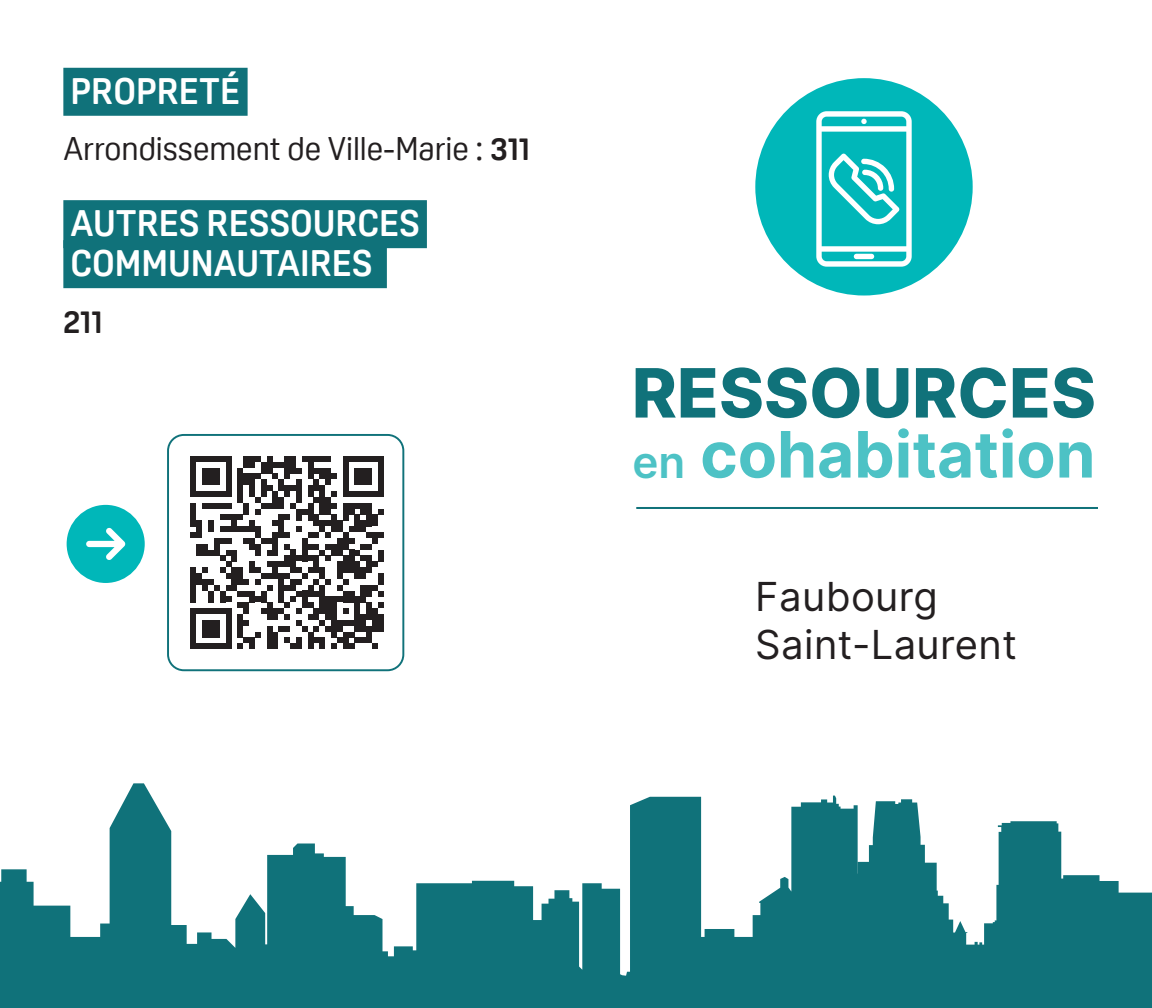
<style>
.page{position:relative;width:1152px;height:1008px;background:#fff}
.page>*{position:absolute;margin:0;border:0;box-sizing:border-box;transform-origin:0 0}
.t1{font:800 68px "Inter";color:#10727a}
.t2{font:700 64px "Inter";color:#4dc2c5}
.t3{font:40px/48px "Inter";letter-spacing:.01em;color:#231f20}
.t4{font:700 36px/40px "Oscine";color:#fff}
.t5{font:32px "Oscine";color:#231f20}
.t6{font:700 32px "Oscine";color:#231f20}
.s1{font-weight:700}
.s2{font-weight:600;font-size:44px}
</style>
<div class="page">
<div style="left:167px;top:434px;width:237px;height:237px;border:2px solid #10727a;border-radius:16px"></div>
<div style="left:755px;top:78px;width:218px;height:218px;background:#00b7b9;border-radius:50%"></div>
<svg style="left:816px;top:111px;width:96px;height:156px"></svg>
<div style="left:63px;top:68px;width:185px;height:48px;background:#10727a"></div>
<div style="left:63px;top:200px;width:364px;height:48px;background:#10727a"></div>
<div style="left:63px;top:240px;width:324px;height:48px;background:#10727a"></div>
<svg style="left:0;top:783px;width:1152px;height:225px;fill:#10727a"></svg>
<svg style="left:67px;top:505px;width:78px;height:78px"></svg>
<hr style="left:636px;top:507px;width:462px;height:2px;background:#10727a">
<div style="left:190px;top:456px;width:6px;height:18px;background:#231f20"></div>
<div style="left:190px;top:474px;width:6px;height:23px;background:#231f20"></div>
<div style="left:190px;top:503px;width:6px;height:23px;background:#231f20"></div>
<svg style="left:190px;top:532px;width:6px;height:6px"></svg>
<div style="left:190px;top:567px;width:6px;height:18px;background:#231f20"></div>
<div style="left:190px;top:585px;width:6px;height:17px;background:#231f20"></div>
<div style="left:190px;top:608px;width:6px;height:30px;background:#231f20"></div>
<div style="left:190px;top:638px;width:6px;height:11px;background:#231f20"></div>
<div style="left:196px;top:520px;width:6px;height:18px;background:#231f20"></div>
<div style="left:196px;top:544px;width:6px;height:12px;background:#231f20"></div>
<div style="left:202px;top:474px;width:6px;height:11px;background:#231f20"></div>
<div style="left:202px;top:544px;width:6px;height:12px;background:#231f20"></div>
<div style="left:202px;top:620px;width:6px;height:18px;background:#231f20"></div>
<div style="left:208px;top:474px;width:6px;height:11px;background:#231f20"></div>
<div style="left:208px;top:520px;width:6px;height:12px;background:#231f20"></div>
<div style="left:208px;top:620px;width:6px;height:18px;background:#231f20"></div>
<svg style="left:202px;top:468px;width:18px;height:6px"></svg>
<div style="left:214px;top:474px;width:6px;height:11px;background:#231f20"></div>
<div style="left:214px;top:538px;width:6px;height:18px;background:#231f20"></div>
<div style="left:214px;top:620px;width:6px;height:18px;background:#231f20"></div>
<svg style="left:196px;top:456px;width:30px;height:6px"></svg>
<svg style="left:196px;top:491px;width:30px;height:6px"></svg>
<svg style="left:196px;top:643px;width:30px;height:6px"></svg>
<div style="left:226px;top:456px;width:6px;height:18px;background:#231f20"></div>
<div style="left:226px;top:474px;width:6px;height:23px;background:#231f20"></div>
<svg style="left:202px;top:503px;width:30px;height:6px"></svg>
<svg style="left:220px;top:538px;width:12px;height:6px"></svg>
<div style="left:226px;top:608px;width:6px;height:30px;background:#231f20"></div>
<div style="left:226px;top:638px;width:6px;height:11px;background:#231f20"></div>
<div style="left:232px;top:515px;width:5px;height:17px;background:#231f20"></div>
<svg style="left:237px;top:468px;width:6px;height:6px"></svg>
<div style="left:237px;top:474px;width:6px;height:29px;background:#231f20"></div>
<svg style="left:220px;top:515px;width:23px;height:5px"></svg>
<div style="left:237px;top:614px;width:6px;height:24px;background:#231f20"></div>
<div style="left:243px;top:456px;width:6px;height:12px;background:#231f20"></div>
<div style="left:243px;top:474px;width:6px;height:11px;background:#231f20"></div>
<div style="left:243px;top:503px;width:6px;height:12px;background:#231f20"></div>
<svg style="left:220px;top:526px;width:29px;height:6px"></svg>
<svg style="left:243px;top:538px;width:6px;height:6px"></svg>
<svg style="left:196px;top:550px;width:53px;height:64px"></svg>
<svg style="left:243px;top:620px;width:6px;height:6px"></svg>
<svg style="left:237px;top:638px;width:12px;height:11px"></svg>
<div style="left:249px;top:456px;width:6px;height:12px;background:#231f20"></div>
<div style="left:249px;top:474px;width:6px;height:23px;background:#231f20"></div>
<div style="left:249px;top:520px;width:6px;height:12px;background:#231f20"></div>
<div style="left:249px;top:538px;width:6px;height:12px;background:#231f20"></div>
<div style="left:249px;top:561px;width:6px;height:12px;background:#231f20"></div>
<div style="left:249px;top:591px;width:6px;height:11px;background:#231f20"></div>
<div style="left:249px;top:638px;width:6px;height:11px;background:#231f20"></div>
<svg style="left:255px;top:456px;width:6px;height:6px"></svg>
<svg style="left:255px;top:474px;width:6px;height:5px"></svg>
<div style="left:261px;top:462px;width:6px;height:12px;background:#231f20"></div>
<div style="left:261px;top:479px;width:6px;height:18px;background:#231f20"></div>
<div style="left:267px;top:456px;width:6px;height:18px;background:#231f20"></div>
<svg style="left:273px;top:474px;width:5px;height:5px"></svg>
<svg style="left:273px;top:462px;width:11px;height:6px"></svg>
<div style="left:278px;top:479px;width:6px;height:12px;background:#231f20"></div>
<div style="left:284px;top:456px;width:6px;height:18px;background:#231f20"></div>
<svg style="left:284px;top:474px;width:6px;height:5px"></svg>
<div style="left:290px;top:456px;width:6px;height:18px;background:#231f20"></div>
<svg style="left:296px;top:468px;width:6px;height:6px"></svg>
<div style="left:296px;top:479px;width:6px;height:24px;background:#231f20"></div>
<svg style="left:302px;top:456px;width:6px;height:6px"></svg>
<div style="left:308px;top:456px;width:6px;height:18px;background:#231f20"></div>
<div style="left:314px;top:479px;width:5px;height:12px;background:#231f20"></div>
<svg style="left:314px;top:456px;width:17px;height:6px"></svg>
<div style="left:325px;top:474px;width:6px;height:11px;background:#231f20"></div>
<svg style="left:308px;top:468px;width:29px;height:11px"></svg>
<div style="left:343px;top:456px;width:6px;height:18px;background:#231f20"></div>
<div style="left:343px;top:474px;width:6px;height:23px;background:#231f20"></div>
<div style="left:355px;top:474px;width:5px;height:11px;background:#231f20"></div>
<div style="left:360px;top:474px;width:6px;height:11px;background:#231f20"></div>
<svg style="left:355px;top:468px;width:17px;height:6px"></svg>
<div style="left:366px;top:474px;width:6px;height:11px;background:#231f20"></div>
<svg style="left:349px;top:456px;width:29px;height:6px"></svg>
<div style="left:378px;top:456px;width:6px;height:18px;background:#231f20"></div>
<div style="left:378px;top:474px;width:6px;height:23px;background:#231f20"></div>
<svg style="left:255px;top:485px;width:129px;height:164px"></svg>
<div style="left:378px;top:614px;width:6px;height:18px;background:#231f20"></div>
<p class="t4" style="left:71px;top:71px;width:171px">PROPRETÉ</p>
<p class="t5" style="left:63px;top:131px;width:469px">Arrondissement de Ville-Marie : <span class="s1">311</span></p>
<p class="t4" style="left:71px;top:204px;width:351px">AUTRES RESSOURCES<br>COMMUNAUTAIRES</p>
<p class="t6" style="left:63px;top:303px;width:41px">211</p>
<h1 class="t1" style="left:632px;top:341px;width:466px">RESSOURCES</h1>
<h2 class="t2" style="left:632px;top:406px;width:465px"><span class="s2">en</span> cohabitation</h2>
<p class="t3" style="left:755px;top:572px;width:263px">Faubourg<br>Saint-Laurent</p>
</div>
